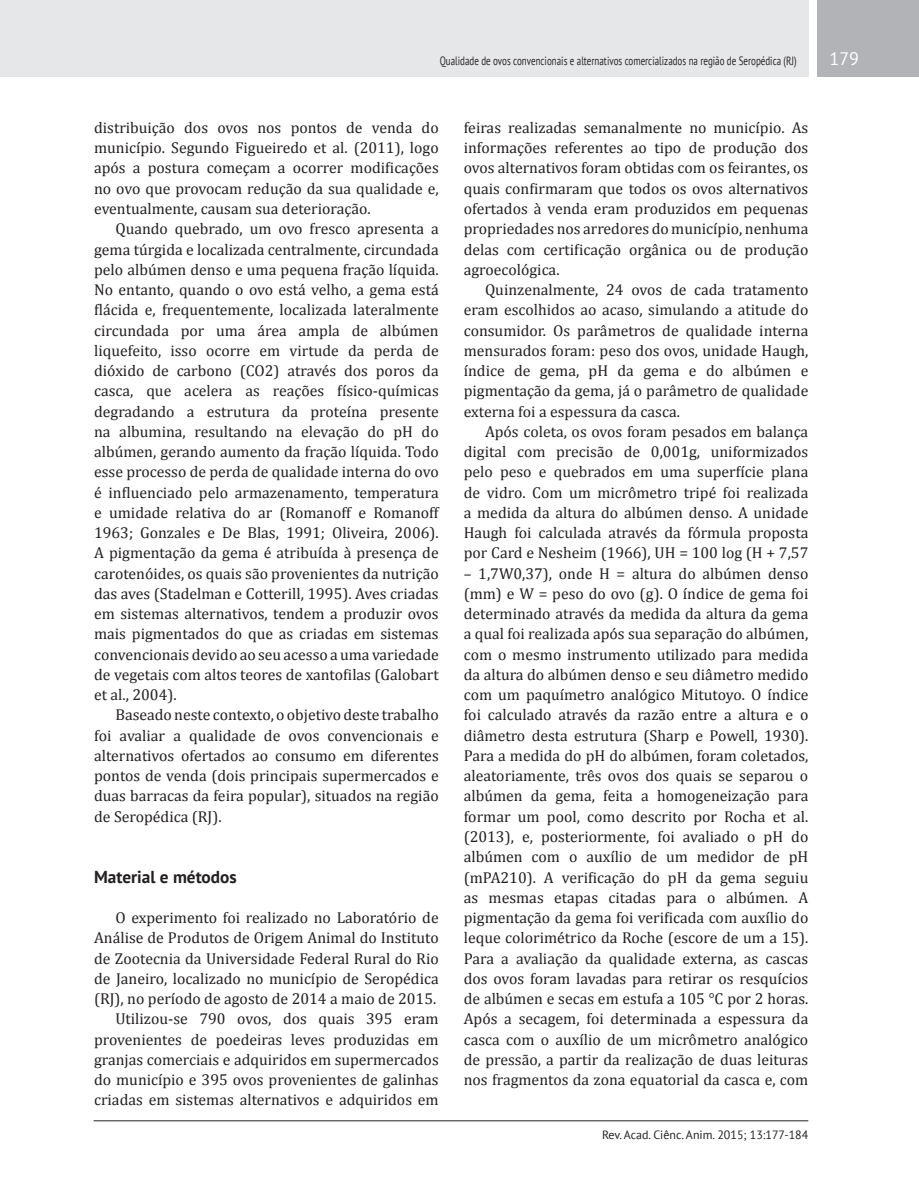
<style>
.page{position:relative;width:919px;height:1191px;background:#fff}
.page>*{position:absolute;margin:0;border:0;box-sizing:border-box;transform-origin:0 0}
.Número_de_páginas{font:18px "PT Sans";color:#fff}
.Título_1{font:700 17.25px "PT Sans";color:#231f20}
.TEXTO{font:15.75px/20.2px "Cambria";color:#231f20;text-align:justify}
.Cabeçalho{font:12px "PT Sans";color:#231f20;scale:.75 1}
.Rodapé{font:12px "PT Sans";color:#231f20}
</style>
<div class="page">
<div style="left:0;top:0;width:808px;height:77px;background:#e6e7e9"></div>
<div style="left:816px;top:0;width:102px;height:77px;background:#b2b3b7"></div>
<hr style="left:94px;top:1120px;width:714px;height:1px;background:#231f20">
<p class="Cabeçalho" style="left:440px;top:53px;width:477px">Qualidade de ovos convencionais e alternativos comercializados na região de Seropédica (RJ)</p>
<p class="Número_de_páginas" style="left:829px;top:47px;width:31px">179</p>
<p class="TEXTO" style="left:94px;top:117px;width:346px">distribuição dos ovos nos pontos de venda do município. Segundo Figueiredo et al. (2011), logo após a postura começam a ocorrer modificações no ovo que provocam redução da sua qualidade e, eventualmente, causam sua deterioração.</p>
<p class="TEXTO" style="left:94px;top:219px;width:346px;text-indent:21px">Quando quebrado, um ovo fresco apresenta a gema túrgida e localizada centralmente, circundada pelo albúmen denso e uma pequena fração líquida.<br>No entanto, quando o ovo está velho, a gema está flácida e, frequentemente, localizada lateralmente circundada por uma área ampla de albúmen liquefeito, isso ocorre em virtude da perda de dióxido de carbono (CO2) através dos poros da casca, que acelera as reações físico-químicas degradando a estrutura da proteína presente na albumina, resultando na elevação do pH do albúmen, gerando aumento da fração líquida. Todo esse processo de perda de qualidade interna do ovo é influenciado pelo armazenamento, temperatura e umidade relativa do ar (Romanoff e Romanoff 1963; Gonzales e De Blas, 1991; Oliveira, 2006).<br>A pigmentação da gema é atribuída à presença de carotenóides, os quais são provenientes da nutrição das aves (Stadelman e Cotterill, 1995). Aves criadas em sistemas alternativos, tendem a produzir ovos mais pigmentados do que as criadas em sistemas convencionais devido ao seu acesso a uma variedade de vegetais com altos teores de xantofilas (Galobart et al., 2004).</p>
<p class="TEXTO" style="left:94px;top:705px;width:346px;text-indent:21px">Baseado neste contexto, o objetivo deste trabalho foi avaliar a qualidade de ovos convencionais e alternativos ofertados ao consumo em diferentes pontos de venda (dois principais supermercados e duas barracas da feira popular), situados na região de Seropédica (RJ).</p>
<p class="Título_1" style="left:94px;top:865px;width:144px">Material e métodos</p>
<p class="TEXTO" style="left:94px;top:907px;width:346px;text-indent:21px">O experimento foi realizado no Laboratório de Análise de Produtos de Origem Animal do Instituto de Zootecnia da Universidade Federal Rural do Rio de Janeiro, localizado no município de Seropédica (RJ), no período de agosto de 2014 a maio de 2015.</p>
<p class="TEXTO" style="left:94px;top:1008px;width:346px;text-indent:21px">Utilizou-se 790 ovos, dos quais 395 eram provenientes de poedeiras leves produzidas em granjas comerciais e adquiridos em supermercados do município e 395 ovos provenientes de galinhas criadas em sistemas alternativos e adquiridos em</p>
<p class="TEXTO" style="left:463px;top:117px;width:346px">feiras realizadas semanalmente no município. As informações referentes ao tipo de produção dos ovos alternativos foram obtidas com os feirantes, os quais confirmaram que todos os ovos alternativos ofertados à venda eram produzidos em pequenas propriedades nos arredores do município, nenhuma delas com certificação orgânica ou de produção agroecológica.</p>
<p class="TEXTO" style="left:463px;top:279px;width:346px;text-indent:21px">Quinzenalmente, 24 ovos de cada tratamento eram escolhidos ao acaso, simulando a atitude do consumidor. Os parâmetros de qualidade interna mensurados foram: peso dos ovos, unidade Haugh, índice de gema, pH da gema e do albúmen e pigmentação da gema, já o parâmetro de qualidade externa foi a espessura da casca.</p>
<p class="TEXTO" style="left:463px;top:421px;width:346px;text-indent:21px">Após coleta, os ovos foram pesados em balança digital com precisão de 0,001g, uniformizados pelo peso e quebrados em uma superfície plana de vidro. Com um micrômetro tripé foi realizada a medida da altura do albúmen denso. A unidade Haugh foi calculada através da fórmula proposta por Card e Nesheim (1966), UH = 100 log (H + 7,57</p>
<p class="TEXTO" style="left:463px;top:563px;width:346px">– 1,7W0,37), onde H = altura do albúmen denso (mm) e W = peso do ovo (g). O índice de gema foi determinado através da medida da altura da gema a qual foi realizada após sua separação do albúmen, com o mesmo instrumento utilizado para medida da altura do albúmen denso e seu diâmetro medido com um paquímetro analógico Mitutoyo. O índice foi calculado através da razão entre a altura e o diâmetro desta estrutura (Sharp e Powell, 1930).<br>Para a medida do pH do albúmen, foram coletados, aleatoriamente, três ovos dos quais se separou o albúmen da gema, feita a homogeneização para formar um pool, como descrito por Rocha et al. (2013), e, posteriormente, foi avaliado o pH do albúmen com o auxílio de um medidor de pH (mPA210). A verificação do pH da gema seguiu as mesmas etapas citadas para o albúmen. A pigmentação da gema foi verificada com auxílio do leque colorimétrico da Roche (escore de um a 15).<br>Para a avaliação da qualidade externa, as cascas dos ovos foram lavadas para retirar os resquícios de albúmen e secas em estufa a 105 °C por 2 horas.<br>Após a secagem, foi determinada a espessura da casca com o auxílio de um micrômetro analógico de pressão, a partir da realização de duas leituras nos fragmentos da zona equatorial da casca e, com</p>
<p class="Rodapé" style="left:602px;top:1126px;width:208px">Rev. Acad. Ciênc. Anim. 2015; 13:177-184</p>
</div>
